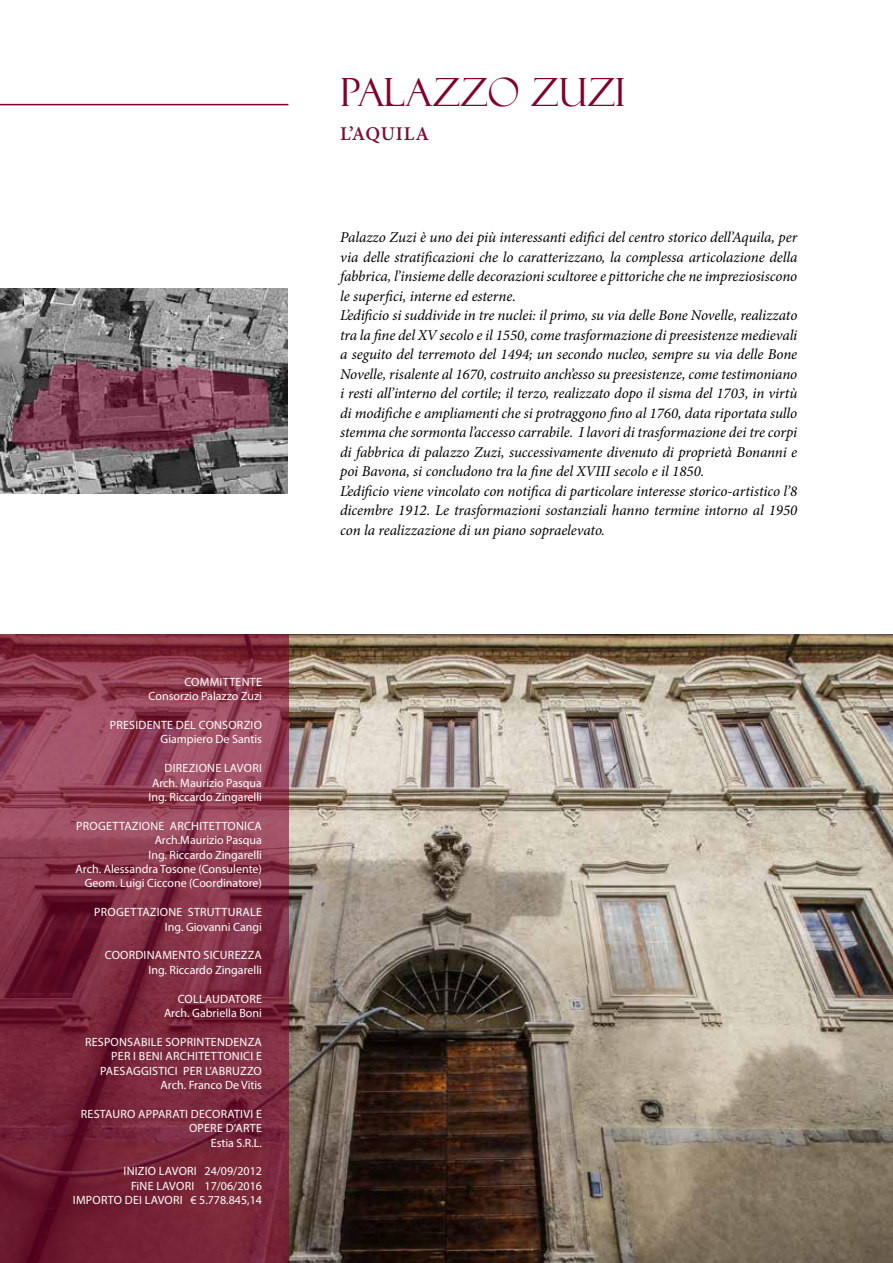
<style>
.page{position:relative;width:893px;height:1263px;background:#fff}
.page>*{position:absolute;margin:0;border:0;box-sizing:border-box;transform-origin:0 0}
.t1{font:39px "Felix Titling";color:#81002d}
.t2{font:600 19.5px "Minion Pro";letter-spacing:.04em;color:#7a0e34}
.t3{font:italic 15px/19.5px "Minion Pro";letter-spacing:-.005em;color:#000}
.t4{font:12px/14.4px "Myriad Pro";letter-spacing:.005em;color:#fff;text-align:right}
</style>
<div class="page">
<img style="left:289px;top:635px;width:604px;height:628px">
<svg style="left:0;top:635px;width:289px;height:628px;background:#802e43"></svg>
<hr style="left:0;top:104px;width:288px;height:1px;background:#81002d">
<img style="left:0;top:289px;width:288px;height:205px">
<p class="t4" style="left:149px;top:674px;width:115px">COMMITTENTE<br>Consorzio Palazzo Zuzi</p>
<p class="t4" style="left:110px;top:717px;width:154px">PRESIDENTE DEL CONSORZIO<br>Giampiero De Santis</p>
<p class="t4" style="left:148px;top:761px;width:115px">DIREZIONE LAVORI<br>Arch. Maurizio Pasqua<br>Ing. Riccardo Zingarelli</p>
<p class="t4" style="left:76px;top:818px;width:188px">PROGETTAZIONE ARCHITETTONICA<br>Arch.Maurizio Pasqua<br>Ing. Riccardo Zingarelli<br>Arch. Alessandra Tosone (Consulente)<br>Geom. Luigi Ciccone (Coordinatore)</p>
<p class="t4" style="left:94px;top:905px;width:169px">PROGETTAZIONE STRUTTURALE<br>Ing. Giovanni Cangi</p>
<p class="t4" style="left:105px;top:948px;width:159px">COORDINAMENTO SICUREZZA<br>Ing. Riccardo Zingarelli</p>
<p class="t4" style="left:164px;top:991px;width:100px">COLLAUDATORE<br>Arch. Gabriella Boni</p>
<p class="t4" style="left:85px;top:1034px;width:179px">RESPONSABILE SOPRINTENDENZA<br>PER I BENI ARCHITETTONICI E<br>PAESAGGISTICI PER L’ABRUZZO<br>Arch. Franco De Vitis</p>
<p class="t4" style="left:81px;top:1106px;width:183px">RESTAURO APPARATI DECORATIVI E<br>OPERE D’ARTE<br>Estia S.R.L.</p>
<p class="t4" style="left:73px;top:1164px;width:191px">INIZIO LAVORI 24/09/2012<br>FiNE LAVORI 17/06/2016<br>IMPORTO DEI LAVORI € 5.778.845,14</p>
<h1 class="t1" style="left:340px;top:70px;width:287px">PALAZZO ZUZI</h1>
<h2 class="t2" style="left:340px;top:120px;width:90px">L’AQUILA</h2>
<p class="t3" style="left:340px;top:227px;width:459px">Palazzo Zuzi è uno dei più interessanti edifici del centro storico dell’Aquila, per via delle stratificazioni che lo caratterizzano, la complessa articolazione della fabbrica, l’insieme delle decorazioni scultoree e pittoriche che ne impreziosiscono le superfici, interne ed esterne.<br>L’edificio si suddivide in tre nuclei: il primo, su via delle Bone Novelle, realizzato tra la fine del XV secolo e il 1550, come trasformazione di preesistenze medievali a seguito del terremoto del 1494; un secondo nucleo, sempre su via delle Bone Novelle, risalente al 1670, costruito anch’esso su preesistenze, come testimoniano i resti all’interno del cortile; il terzo, realizzato dopo il sisma del 1703, in virtù di modifiche e ampliamenti che si protraggono fino al 1760, data riportata sullo stemma che sormonta l’accesso carrabile. I lavori di trasformazione dei tre corpi di fabbrica di palazzo Zuzi, successivamente divenuto di proprietà Bonanni e poi Bavona, si concludono tra la fine del XVIII secolo e il 1850.<br>L’edificio viene vincolato con notifica di particolare interesse storico-artistico l’8 dicembre 1912. Le trasformazioni sostanziali hanno termine intorno al 1950 con la realizzazione di un piano sopraelevato.</p>
</div>
